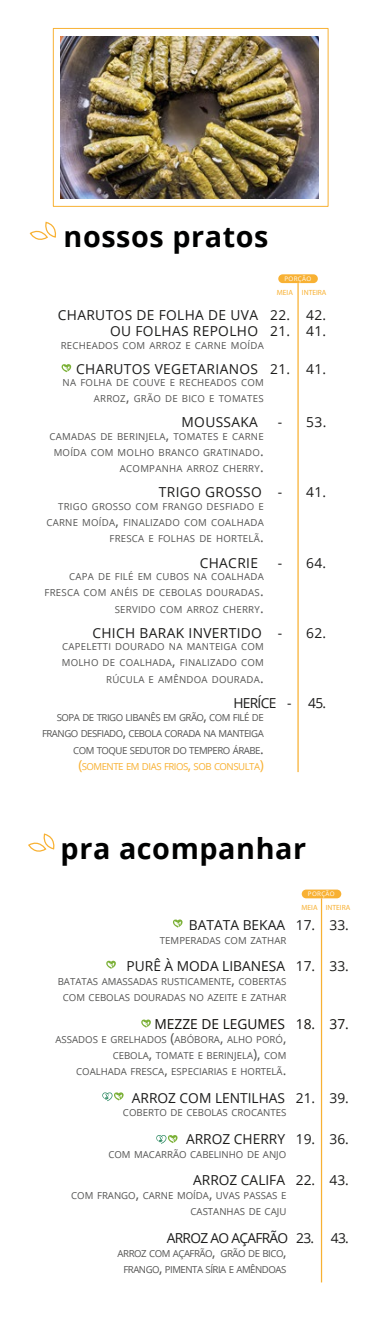
<style>
.page{position:relative;width:375px;height:1333px;background:#fff}
.page>*{position:absolute;margin:0;border:0;box-sizing:border-box;transform-origin:0 0}
.t1{font:700 28.75px "Open Sans";letter-spacing:.02em;color:#000101}
.t2{font:13.75px/16.2px "Open Sans";letter-spacing:.025em;color:#1c1c1b;text-align:right}
.t3{font:13.75px "Open Sans";color:#1c1c1b}
.t4{font:13.75px "Open Sans";letter-spacing:-.05em;color:#1c1c1b}
.t5{font:13.75px "Open Sans";color:#11100c}
.t6{font:9.62px/16.2px "Open Sans";letter-spacing:.025em;color:#545453;text-align:right}
.t7{font:9.62px/16.2px "Open Sans";color:#545453;text-align:right}
.t8{font:9.62px/16.5px "Open Sans";letter-spacing:-.05em;color:#545453;text-align:right}
.t9{font:7.5px "Myriad Pro";color:#f8b133}
.t10{font:6.25px "Open Sans";letter-spacing:.05em;color:#fff}
.s1{font-size:13.75px}
.s2{font-size:13.75px;color:#f8b133}
.s3{color:#f8b133}
</style>
<div class="page">
<svg style="left:29px;top:221px;width:28px;height:19px"></svg>
<img style="left:60px;top:37px;width:259px;height:162px">
<div style="left:53px;top:28px;width:276px;height:179px;border:1px solid #f8b133"></div>
<svg style="left:28px;top:833px;width:27px;height:19px"></svg>
<div style="left:278px;top:274px;width:40px;height:9px;background:#f8b133;border-radius:4px"></div>
<hr style="left:297px;top:283px;width:2px;height:489px;background:#f8b133">
<svg style="left:61px;top:364px;width:10px;height:8px"></svg>
<div style="left:302px;top:889px;width:39px;height:9px;background:#f8b133;border-radius:4px"></div>
<hr style="left:321px;top:898px;width:1px;height:384px;background:#f8b133">
<svg style="left:173px;top:919px;width:10px;height:8px"></svg>
<svg style="left:106px;top:960px;width:10px;height:8px"></svg>
<svg style="left:141px;top:1019px;width:10px;height:8px"></svg>
<svg style="left:102px;top:1092px;width:22px;height:8px"></svg>
<svg style="left:156px;top:1135px;width:22px;height:8px"></svg>
<h1 class="t1" style="left:64px;top:216px;width:206px">nossos pratos</h1>
<p class="t10" style="left:285px;top:274px;width:28px">PORÇÃO</p>
<p class="t9" style="left:277px;top:287px;width:51px">MEIA INTEIRA</p>
<h2 class="t2" style="left:58px;top:306px;width:270px">CHARUTOS DE FOLHA DE UVA 22. 42.<br>OU FOLHAS REPOLHO 21. 41.</h2>
<p class="t6" style="left:61px;top:336px;width:205px">RECHEADOS COM ARROZ E CARNE MOÍDA</p>
<h2 class="t2" style="left:76px;top:360px;width:252px">CHARUTOS VEGETARIANOS 21. 41.</h2>
<p class="t6" style="left:63px;top:374px;width:203px">NA FOLHA DE COUVE E RECHEADOS COM<br>ARROZ<span class="s1">,</span> GRÃO DE BICO E TOMATES</p>
<h2 class="t2" style="left:182px;top:414px;width:78px">MOUSSAKA</h2>
<h2 class="t2" style="left:278px;top:414px;width:50px">- 53.</h2>
<p class="t6" style="left:49px;top:428px;width:216px">CAMADAS DE BERINJELA<span class="s1">,</span> TOMATES E CARNE<br>MOÍDA COM MOLHO BRANCO GRATINADO<span class="s1">.<br></span>ACOMPANHA ARROZ CHERRY<span class="s1">.</span></p>
<h2 class="t2" style="left:159px;top:484px;width:125px">TRIGO GROSSO -</h2>
<h2 class="t2" style="left:306px;top:484px;width:22px">41.</h2>
<p class="t6" style="left:46px;top:498px;width:219px">TRIGO GROSSO COM FRANGO DESFIADO E<br>CARNE MOÍDA<span class="s1">,</span> FINALIZADO COM COALHADA<br>FRESCA E FOLHAS DE HORTELÃ<span class="s1">.</span></p>
<h2 class="t2" style="left:200px;top:554px;width:60px">CHACRIE</h2>
<h2 class="t2" style="left:278px;top:554px;width:50px">- 64.</h2>
<p class="t6" style="left:45px;top:568px;width:221px">CAPA DE FILÉ EM CUBOS NA COALHADA<br>FRESCA COM ANÉIS DE CEBOLAS DOURADAS<span class="s1">.<br></span>SERVIDO COM ARROZ CHERRY<span class="s1">.</span></p>
<h2 class="t2" style="left:92px;top:624px;width:191px">CHICH BARAK INVERTIDO -</h2>
<h2 class="t2" style="left:306px;top:624px;width:22px">62.</h2>
<p class="t6" style="left:62px;top:638px;width:204px">CAPELETTI DOURADO NA MANTEIGA COM<br>MOLHO DE COALHADA<span class="s1">,</span> FINALIZADO COM<br>RÚCULA E AMÊNDOA DOURADA<span class="s1">.</span></p>
<h2 class="t4" style="left:233px;top:693px;width:94px">HERÍCE - 45.</h2>
<p class="t8" style="left:42px;top:708px;width:223px">SOPA DE TRIGO LIBANÊS EM GRÃO<span class="s1">,</span> COM FILÉ DE FRANGO DESFIADO<span class="s1">,</span> CEBOLA CORADA NA MANTEIGA COM TOQUE SEDUTOR DO TEMPERO ÁRABE<span class="s1">. </span><span class="s2">(</span><span class="s3">SOMENTE EM DIAS FRIOS</span><span class="s2">,</span> <span class="s3">SOB CONSULTA</span><span class="s2">)</span></p>
<h1 class="t1" style="left:61px;top:828px;width:247px">pra acompanhar</h1>
<p class="t10" style="left:308px;top:889px;width:28px">PORÇÃO</p>
<h2 class="t3" style="left:189px;top:915px;width:161px">BATATA BEKAA 17. 33.</h2>
<p class="t7" style="left:160px;top:931px;width:128px">TEMPERADAS COM ZATHAR</p>
<h2 class="t3" style="left:127px;top:956px;width:224px">PURÊ À MODA LIBANESA 17. 33.</h2>
<p class="t7" style="left:58px;top:972px;width:230px;text-align:center">BATATAS AMASSADAS RUSTICAMENTE<span class="s1">,</span> COBERTAS<br>COM CEBOLAS DOURADAS NO AZEITE E ZATHAR</p>
<h2 class="t5" style="left:154px;top:1014px;width:196px">MEZZE DE LEGUMES 18. 37.</h2>
<p class="t7" style="left:56px;top:1030px;width:232px">ASSADOS E GRELHADOS <span class="s1">(</span>ABÓBORA<span class="s1">,</span> ALHO PORÓ<span class="s1">,<br></span>CEBOLA<span class="s1">,</span> TOMATE E BERINJELA<span class="s1">),</span> COM<br>COALHADA FRESCA<span class="s1">,</span> ESPECIARIAS E HORTELÃ<span class="s1">.</span></p>
<h2 class="t3" style="left:132px;top:1087px;width:219px">ARROZ COM LENTILHAS 21. 39.</h2>
<p class="t7" style="left:123px;top:1104px;width:165px">COBERTO DE CEBOLAS CROCANTES</p>
<h2 class="t3" style="left:186px;top:1129px;width:164px">ARROZ CHERRY 19. 36.</h2>
<p class="t7" style="left:108px;top:1145px;width:180px">COM MACARRÃO CABELINHO DE ANJO</p>
<h2 class="t3" style="left:193px;top:1170px;width:157px">ARROZ CALIFA 22. 43.</h2>
<p class="t7" style="left:71px;top:1186px;width:217px">COM FRANGO<span class="s1">,</span> CARNE MOÍDA<span class="s1">,</span> UVAS PASSAS E<br>CASTANHAS DE CAJU</p>
<h2 class="t4" style="left:167px;top:1228px;width:184px">ARROZ AO AÇAFRÃO 23. 43.</h2>
<p class="t8" style="left:118px;top:1244px;width:170px;text-align:center">ARROZ COM AÇAFRÃO<span class="s1">,</span> GRÃO DE BICO<span class="s1">,<br></span>FRANGO<span class="s1">,</span> PIMENTA SÍRIA E AMÊNDOAS</p>
<p class="t9" style="left:302px;top:902px;width:50px">MEIA INTEIRA</p>
</div>
